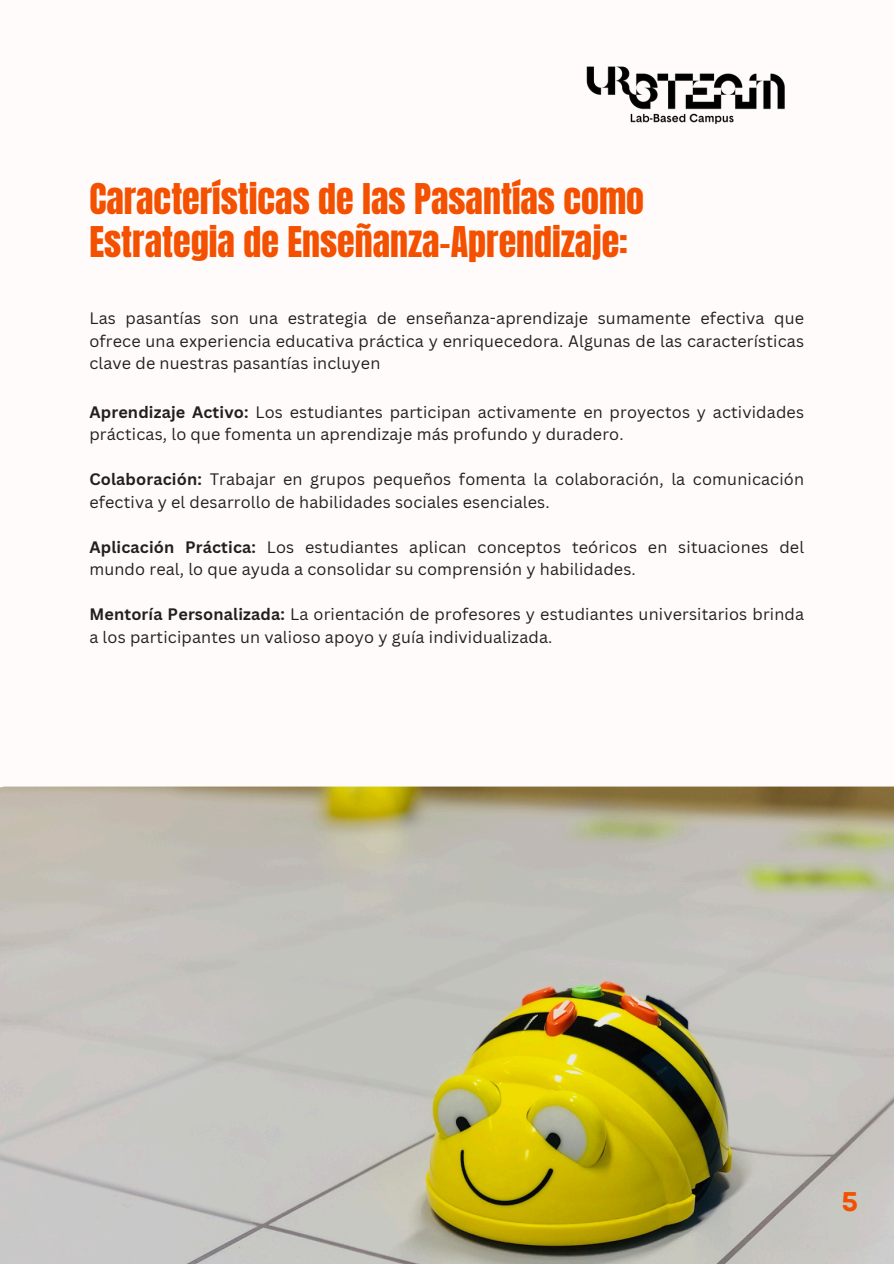
<style>
.page{position:relative;width:894px;height:1264px;background:#fff}
.page>*{position:absolute;margin:0;border:0;box-sizing:border-box;transform-origin:0 0}
.t1{font:36px/42.8px "Anton";color:#f35000}
.t2{font:700 27px "Garet";color:#f35000}
.t3{font:16.2px/22.5px "Canva Sans";letter-spacing:.01em;color:#231f20}
.s1{font-weight:700}
</style>
<div class="page">
<div style="left:0;top:0;width:893px;height:1263px;background:#fffbfb"></div>
<img style="left:0;top:786px;width:893px;height:477px">
<img style="left:586px;top:66px;width:199px;height:58px">
<p class="t1" style="left:89px;top:178px;width:556px">Características de las Pasantías como<br>Estrategia de Enseñanza-Aprendizaje:</p>
<p class="t3" style="left:89px;top:307px;width:716px;text-align:justify">Las pasantías son una estrategia de enseñanza-aprendizaje sumamente efectiva que ofrece una experiencia educativa práctica y enriquecedora. Algunas de las características clave de nuestras pasantías incluyen</p>
<h1 class="t3" style="left:89px;top:400px;width:716px"><span class="s1">Aprendizaje Activo:</span> Los estudiantes participan activamente en proyectos y actividades prácticas, lo que fomenta un aprendizaje más profundo y duradero.</h1>
<p class="t3" style="left:89px;top:468px;width:716px"><span class="s1">Colaboración:</span> Trabajar en grupos pequeños fomenta la colaboración, la comunicación efectiva y el desarrollo de habilidades sociales esenciales.</p>
<p class="t3" style="left:89px;top:535px;width:716px"><span class="s1">Aplicación Práctica:</span> Los estudiantes aplican conceptos teóricos en situaciones del mundo real, lo que ayuda a consolidar su comprensión y habilidades.</p>
<p class="t3" style="left:89px;top:603px;width:716px"><span class="s1">Mentoría Personalizada:</span> La orientación de profesores y estudiantes universitarios brinda a los participantes un valioso apoyo y guía individualizada.</p>
<p class="t2" style="left:841px;top:1182px;width:18px">5</p>
</div>
